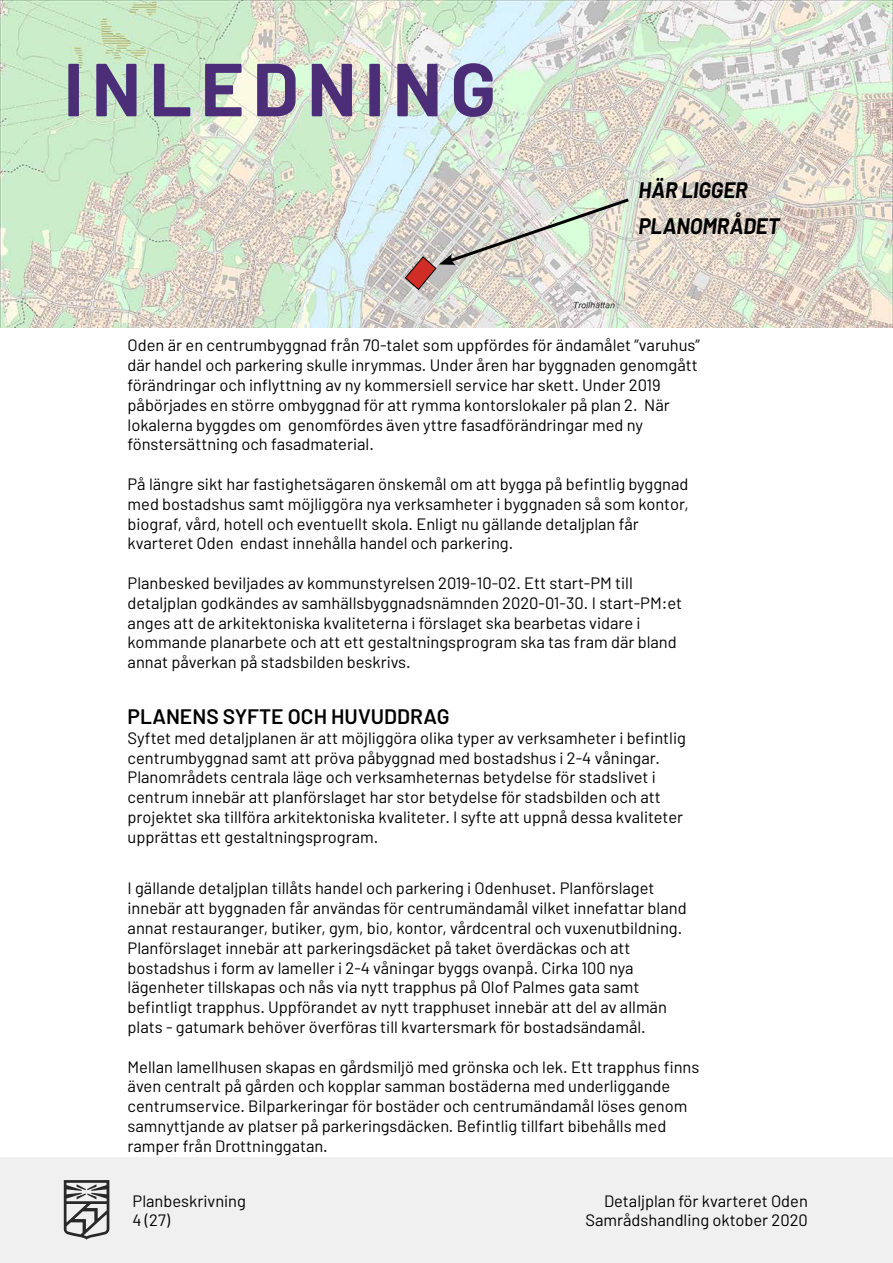
<style>
.page{position:relative;width:893px;height:1263px;background:#fff}
.page>*{position:absolute;margin:0;border:0;box-sizing:border-box;transform-origin:0 0}
.t1{font:700 75px "Barlow";letter-spacing:.11em;color:#4b2d78}
.t2{font:italic 700 22.5px/36px "Barlow";color:#000;scale:.93 1}
.t3{font:600 21px "Barlow";color:#000}
.t4{font:16.5px/19.8px "Barlow";color:#000}
</style>
<div class="page">
<div style="left:0;top:1157px;width:893px;height:106px;background:#f0f0f0"></div>
<svg style="left:64px;top:1180px;width:45px;height:59px"></svg>
<img style="left:1px;top:0;width:892px;height:327px">
<svg style="left:405px;top:196px;width:227px;height:94px;background:#d2cfc5"></svg>
<h1 class="t1" style="left:64px;top:43px;width:434px">INLEDNING</h1>
<h2 class="t2" style="left:638px;top:172px;width:153px">HÄR LIGGER<br>PLANOMRÅDET</h2>
<p class="t4" style="left:128px;top:335px;width:574px">Oden är en centrumbyggnad från 70-talet som uppfördes för ändamålet ”varuhus” där handel och parkering skulle inrymmas. Under åren har byggnaden genomgått förändringar och inflyttning av ny kommersiell service har skett. Under 2019 påbörjades en större ombyggnad för att rymma kontorslokaler på plan 2. När lokalerna byggdes om genomfördes även yttre fasadförändringar med ny fönstersättning och fasadmaterial.</p>
<p class="t4" style="left:128px;top:474px;width:563px">På längre sikt har fastighetsägaren önskemål om att bygga på befintlig byggnad med bostadshus samt möjliggöra nya verksamheter i byggnaden så som kontor, biograf, vård, hotell och eventuellt skola. Enligt nu gällande detaljplan får kvarteret Oden endast innehålla handel och parkering.</p>
<p class="t4" style="left:128px;top:573px;width:556px">Planbesked beviljades av kommunstyrelsen 2019-10-02. Ett start-PM till detaljplan godkändes av samhällsbyggnadsnämnden 2020-01-30. I start-PM:et anges att de arkitektoniska kvaliteterna i förslaget ska bearbetas vidare i kommande planarbete och att ett gestaltningsprogram ska tas fram där bland annat påverkan på stadsbilden beskrivs.</p>
<p class="t3" style="left:128px;top:703px;width:323px">PLANENS SYFTE OCH HUVUDDRAG</p>
<p class="t4" style="left:128px;top:727px;width:560px">Syftet med detaljplanen är att möjliggöra olika typer av verksamheter i befintlig centrumbyggnad samt att pröva påbyggnad med bostadshus i 2-4 våningar.<br>Planområdets centrala läge och verksamheternas betydelse för stadslivet i centrum innebär att planförslaget har stor betydelse för stadsbilden och att projektet ska tillföra arkitektoniska kvaliteter. I syfte att uppnå dessa kvaliteter upprättas ett gestaltningsprogram.</p>
<p class="t4" style="left:128px;top:878px;width:561px">I gällande detaljplan tillåts handel och parkering i Odenhuset. Planförslaget innebär att byggnaden får användas för centrumändamål vilket innefattar bland annat restauranger, butiker, gym, bio, kontor, vårdcentral och vuxenutbildning.<br>Planförslaget innebär att parkeringsdäcket på taket överdäckas och att bostadshus i form av lameller i 2-4 våningar byggs ovanpå. Cirka 100 nya lägenheter tillskapas och nås via nytt trapphus på Olof Palmes gata samt befintligt trapphus. Uppförandet av nytt trapphuset innebär att del av allmän plats - gatumark behöver överföras till kvartersmark för bostadsändamål.</p>
<p class="t4" style="left:128px;top:1056px;width:573px">Mellan lamellhusen skapas en gårdsmiljö med grönska och lek. Ett trapphus finns även centralt på gården och kopplar samman bostäderna med underliggande centrumservice. Bilparkeringar för bostäder och centrumändamål löses genom samnyttjande av platser på parkeringsdäcken. Befintlig tillfart bibehålls med ramper från Drottninggatan.</p>
<p class="t4" style="left:133px;top:1190px;width:115px">Planbeskrivning<br>4 (27)</p>
<p class="t4" style="left:585px;top:1190px;width:224px;text-align:right">Detaljplan för kvarteret Oden<br>Samrådshandling oktober 2020</p>
</div>
